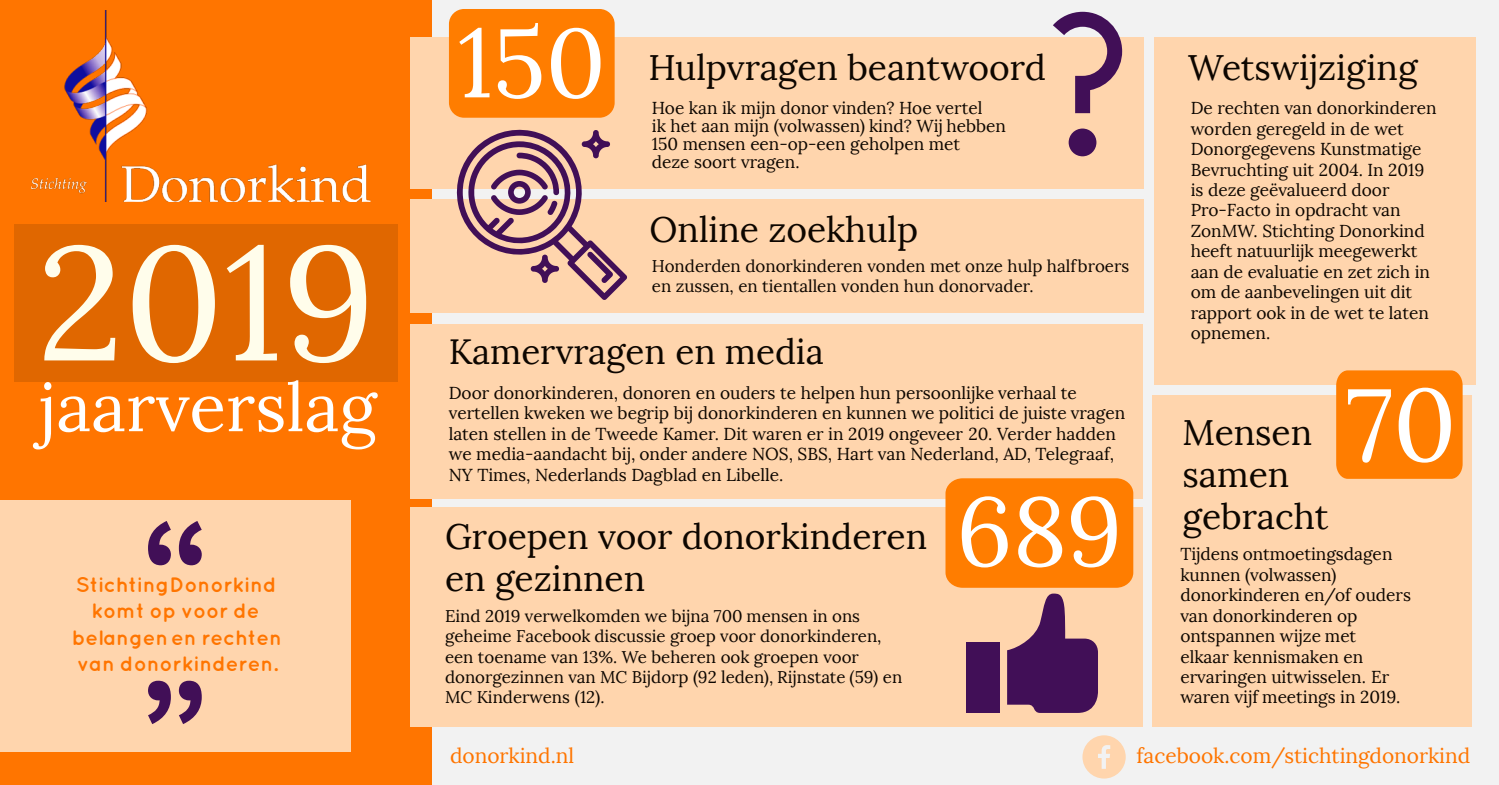
<style>
.page{position:relative;width:1499px;height:785px;background:#fff}
.page>*{position:absolute;margin:0;border:0;box-sizing:border-box;transform-origin:0 0}
.t1{font:161.38px "Lora";color:#fffdeb}
.t2{font:102.38px "Lora";color:#fff}
.t3{font:97.12px "Lora";color:#fff}
.t4{font:67.5px "Lora";color:#fff}
.t5{font:35.38px/41.8px "Lora";color:#0d0600}
.t6{font:35px "Lora";color:#0d0600}
.t7{font:700 20.88px/26.4px "Quicksand";color:#ff7500;text-align:center}
.t8{font:20.88px "Lora";color:#ff7500}
.t9{font:17.25px/20.4px "Lora";color:#0d0600}
.t10{font:16.88px/20.5px "Lora";color:#0d0600}
</style>
<div class="page">
<div style="left:0;top:0;width:432px;height:785px;background:#ff7500"></div>
<div style="left:432px;top:0;width:1067px;height:261px;background:#f2f2f2"></div>
<div style="left:432px;top:261px;width:1067px;height:524px;background:#f2f2f2"></div>
<img style="left:31px;top:11px;width:339px;height:191px">
<div style="left:15px;top:224px;width:383px;height:158px;background:#e06700"></div>
<div style="left:0;top:500px;width:351px;height:252px;background:#ffd5ad"></div>
<div style="left:410px;top:37px;width:734px;height:152px;background:#ffd5ad"></div>
<div style="left:449px;top:9px;width:166px;height:109px;background:#ff7d00;border-radius:15px"></div>
<div style="left:1068px;top:129px;width:28px;height:27px;background:#410f57;border-radius:50%"></div>
<svg style="left:1053px;top:12px;width:69px;height:101px"></svg>
<div style="left:410px;top:200px;width:734px;height:113px;background:#ffd5ad"></div>
<div style="left:1154px;top:38px;width:321px;height:347px;background:#ffd5ad"></div>
<div style="left:1152px;top:396px;width:320px;height:331px;background:#ffd5ad"></div>
<div style="left:1336px;top:370px;width:126px;height:109px;background:#ff7d00"></div>
<div style="left:410px;top:324px;width:732px;height:175px;background:#ffd5ad"></div>
<div style="left:410px;top:507px;width:733px;height:220px;background:#ffd5ad"></div>
<div style="left:945px;top:478px;width:188px;height:110px;background:#ff7d00"></div>
<div style="left:966px;top:643px;width:33px;height:70px;background:#410f57"></div>
<svg style="left:1007px;top:594px;width:91px;height:119px"></svg>
<svg style="left:148px;top:521px;width:54px;height:203px"></svg>
<svg style="left:1082px;top:735px;width:44px;height:44px"></svg>
<svg style="left:454px;top:129px;width:173px;height:171px"></svg>
<h1 class="t1" style="left:37px;top:208px;width:340px">2019</h1>
<h3 class="t4" style="left:39px;top:367px;width:339px">jaarverslag</h3>
<p class="t7" style="left:76px;top:571px;width:202px">StichtingDonorkind</p>
<p class="t7" style="left:72px;top:597px;width:212px">komt op voor de belangenen rechten van donorkinderen.</p>
<h3 class="t3" style="left:457px;top:6px;width:150px">150</h3>
<h3 class="t5" style="left:648px;top:48px;width:399px">Hulpvragen beantwoord</h3>
<p class="t9" style="left:652px;top:98px;width:332px">Hoe kan ik mijn donor vinden? Hoe vertel</p>
<p class="t9" style="left:652px;top:152px;width:149px">deze soort vragen.</p>
<p class="t9" style="left:652px;top:116px;width:356px">ik het aan mijn (volwassen) kind? Wij hebben</p>
<p class="t9" style="left:652px;top:134px;width:310px">150 mensen een-op-een geholpen met</p>
<h3 class="t5" style="left:649px;top:209px;width:270px">Online zoekhulp</h3>
<p class="t10" style="left:652px;top:256px;width:479px;line-height:20px">Honderden donorkinderen vonden met onze hulp halfbroers en zussen, en tientallen vonden hun donorvader.</p>
<h3 class="t6" style="left:449px;top:331px;width:377px">Kamervragen en media</h3>
<p class="t9" style="left:449px;top:383px;width:678px">Door donorkinderen, donoren en ouders te helpen hun persoonlijke verhaal te vertellen kweken we begrip bij donorkinderen en kunnen we politici de juiste vragen laten stellen in de Tweede Kamer. Dit waren er in 2019 ongeveer 20. Verder hadden we media-aandacht bij, onder andere NOS, SBS, Hart van Nederland, AD, Telegraaf,</p>
<p class="t9" style="left:449px;top:465px;width:336px">NY Times, Nederlands Dagblad en Libelle.</p>
<h3 class="t5" style="left:445px;top:516px;width:483px">Groepen voor donorkinderen en gezinnen</h3>
<p class="t10" style="left:445px;top:606px;width:459px">Eind 2019 verwelkomden we bijna 700 mensen in ons geheime Facebook discussie groep voor donorkinderen, een toename van 13%. We beheren ook groepen voor donorgezinnen van MC Bijdorp (92 leden), Rijnstate (59) en MC Kinderwens (12).</p>
<h3 class="t3" style="left:956px;top:474px;width:168px">689</h3>
<h3 class="t5" style="left:1188px;top:48px;width:231px">Wetswijziging</h3>
<p class="t9" style="left:1191px;top:98px;width:247px">De rechten van donorkinderen worden geregeld in de wet<br>Donorgegevens Kunstmatige<br>Bevruchting uit 2004. In 2019 is deze geëvalueerd door<br>Pro-Facto in opdracht van<br>ZonMW. Stichting Donorkind heeft natuurlijk meegewerkt</p>
<p class="t9" style="left:1191px;top:262px;width:241px">aan de evaluatie en zet zich in om de aanbevelingen uit dit</p>
<p class="t9" style="left:1191px;top:323px;width:81px">opnemen.</p>
<p class="t9" style="left:1191px;top:303px;width:240px">rapport ook in de wet te laten</p>
<h3 class="t5" style="left:1182px;top:413px;width:131px">Mensen samen</h3>
<h2 class="t2" style="left:1346px;top:364px;width:112px">70</h2>
<h3 class="t5" style="left:1182px;top:496px;width:147px">gebracht</h3>
<p class="t9" style="left:1180px;top:544px;width:232px">Tijdens ontmoetingsdagen kunnen (volwassen) donorkinderen en/of ouders van donorkinderen op ontspannen wijze met<br>elkaar kennismaken en ervaringen uitwisselen. Er waren vijf meetings in 2019.</p>
<p class="t8" style="left:450px;top:743px;width:126px">donorkind.nl</p>
<p class="t8" style="left:1136px;top:743px;width:335px">facebook.com/stichtingdonorkind</p>
</div>
